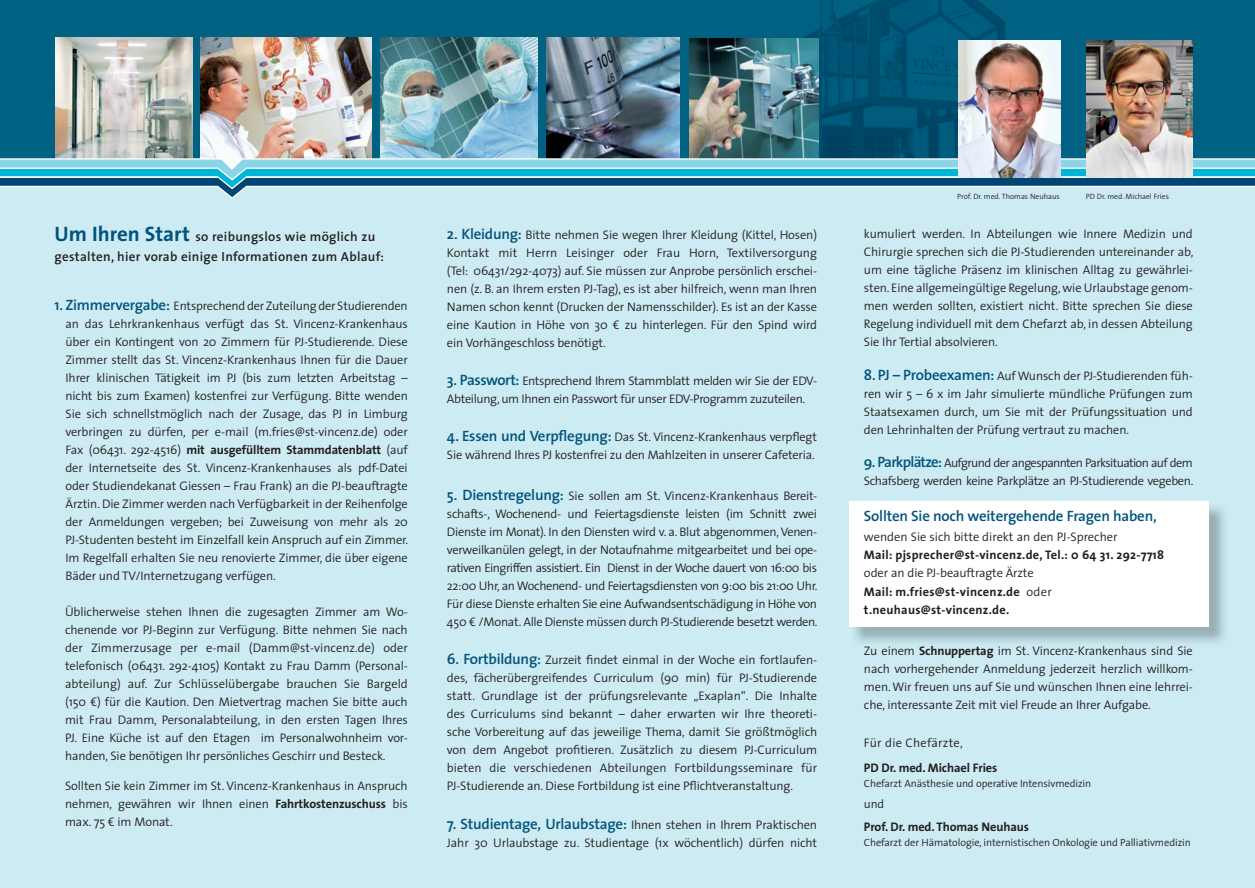
<style>
.page{position:relative;width:1255px;height:888px;background:#fff}
.page>*{position:absolute;margin:0;border:0;box-sizing:border-box;transform-origin:0 0}
.t1{font:600 15px "The Sans";letter-spacing:-.015em;color:#00537c}
.t2{font:600 13.2px/20.2px "The Sans";letter-spacing:.02em;color:#231f20}
.t3{font:300 12.45px/18px "The Sans";letter-spacing:-.01em;color:#231f20;text-align:justify}
.t4{font:300 12.45px/18px "The Sans";letter-spacing:-.03em;color:#231f20}
.t5{font:300 12.45px/18px "The Sans";letter-spacing:-.045em;color:#231f20}
.t6{font:700 12.45px "The Sans";letter-spacing:.02em;color:#231f20}
.t7{font:700 12.45px "The Sans";letter-spacing:-.01em;color:#231f20}
.t8{font:300 12.45px "The Sans";letter-spacing:.02em;color:#231f20}
.t9{font:300 12px "The Sans";color:#231f20}
.t10{font:300 10.5px "The Sans";letter-spacing:-.01em;color:#231f20}
.t11{font:300 7.65px "The Sans";color:#231f20}
.s1{font-weight:700;font-size:21px;color:#00537c}
.s2{font-weight:600;font-size:15px;color:#00537c}
.s3{font-weight:700}
</style>
<div class="page">
<div style="left:0;top:178px;width:1254px;height:709px;background:#cdebf3"></div>
<div style="left:0;top:0;width:1254px;height:183px;background:#006183"></div>
<img style="left:802px;top:0;width:205px;height:157px">
<img style="left:855px;top:503px;width:370px;height:139px">
<div style="left:849px;top:501px;width:359px;height:126px;background:#fff"></div>
<img style="left:201px;top:38px;width:171px;height:119px">
<img style="left:380px;top:38px;width:157px;height:119px">
<img style="left:546px;top:38px;width:133px;height:119px">
<img style="left:55px;top:38px;width:137px;height:119px">
<img style="left:689px;top:38px;width:129px;height:119px">
<svg style="left:0;top:157px;width:1254px;height:42px"></svg>
<img style="left:958px;top:41px;width:102px;height:136px">
<img style="left:1086px;top:41px;width:106px;height:136px">
<p class="t2" style="left:54px;top:227px;width:331px"><span class="s1">Um Ihren Start</span> so reibungslos wie möglich zu gestalten, hier vorab einige Informationen zum Ablauf:</p>
<p class="t3" style="left:65px;top:297px;width:344px;text-indent:-11px"><span class="s2">1. Zimmervergabe:</span> Entsprechend der Zuteilung der Studierenden an das Lehrkrankenhaus verfügt das St. Vincenz-Krankenhaus über ein Kontingent von 20 Zimmern für PJ-Studierende. Diese Zimmer stellt das St. Vincenz-Krankenhaus Ihnen für die Dauer Ihrer klinischen Tätigkeit im PJ (bis zum letzten Arbeitstag – nicht bis zum Examen) kostenfrei zur Verfügung. Bitte wenden Sie sich schnellstmöglich nach der Zusage, das PJ in Limburg verbringen zu dürfen, per e-mail (m.fries@st-vincenz.de) oder Fax (06431. 292-4516) <span class="s3">mit ausgefülltem Stammdatenblatt</span> (auf der Internetseite des St. Vincenz-Krankenhauses als pdf-Datei oder Studiendekanat Giessen – Frau Frank) an die PJ-beauftragte Ärztin. Die Zimmer werden nach Verfügbarkeit in der Reihenfolge der Anmeldungen vergeben; bei Zuweisung von mehr als 20<br>PJ-Studenten besteht im Einzelfall kein Anspruch auf ein Zimmer.<br>Im Regelfall erhalten Sie neu renovierte Zimmer, die über eigene Bäder und TV/Internetzugang verfügen.</p>
<p class="t3" style="left:65px;top:603px;width:344px">Üblicherweise stehen Ihnen die zugesagten Zimmer am Wo&shy;chenende vor PJ-Beginn zur Verfügung. Bitte nehmen Sie nach der Zimmerzusage per e-mail (Damm@st-vincenz.de) oder telefonisch (06431. 292-4105) Kontakt zu Frau Damm (Personal&shy;abteilung) auf. Zur Schlüsselübergabe brauchen Sie Bargeld (150 €) für die Kaution. Den Mietvertrag machen Sie bitte auch mit Frau Damm, Personalabteilung, in den ersten Tagen Ihres PJ. Eine Küche ist auf den Etagen im Personalwohnheim vor&shy;handen, Sie benötigen Ihr persönliches Geschirr und Besteck.</p>
<p class="t3" style="left:65px;top:777px;width:344px">Sollten Sie kein Zimmer im St. Vincenz-Krankenhaus in Anspruch nehmen, gewähren wir Ihnen einen <span class="s3">Fahrtkostenzuschuss</span> bis max. 75 € im Monat.</p>
<p class="t3" style="left:447px;top:226px;width:371px"><span class="s2">2. Kleidung:</span> Bitte nehmen Sie wegen Ihrer Kleidung (Kittel, Hosen)<br>Kontakt mit Herrn Leisinger oder Frau Horn, Textilversorgung (Tel: 06431/292-4073) auf. Sie müssen zur Anprobe persönlich erschei&shy;nen (z. B. an Ihrem ersten PJ-Tag), es ist aber hilfreich, wenn man Ihren Namen schon kennt (Drucken der Namensschilder). Es ist an der Kasse eine Kaution in Höhe von 30 € zu hinterlegen. Für den Spind wird ein Vorhängeschloss benötigt.</p>
<p class="t4" style="left:447px;top:372px;width:371px"><span class="s2">3. Passwort:</span> Entsprechend Ihrem Stammblatt melden wir Sie der EDV-<br>Abteilung, um Ihnen ein Passwort für unser EDV-Programm zuzuteilen.</p>
<p class="t3" style="left:447px;top:429px;width:371px"><span class="s2">4. Essen und Verpflegung:</span> Das St. Vincenz-Krankenhaus verpflegt<br>Sie während Ihres PJ kostenfrei zu den Mahlzeiten in unserer Cafeteria.</p>
<p class="t3" style="left:447px;top:487px;width:372px"><span class="s2">5. Dienstregelung:</span> Sie sollen am St. Vincenz-Krankenhaus Bereit&shy;schafts-, Wochenend- und Feiertagsdienste leisten (im Schnitt zwei Dienste im Monat). In den Diensten wird v. a. Blut abgenommen, Venen&shy;verweilkanülen gelegt, in der Notaufnahme mitgearbeitet und bei ope&shy;rativen Eingriffen assistiert. Ein Dienst in der Woche dauert von 16:00 bis 22:00 Uhr, an Wochenend- und Feiertagsdiensten von 9:00 bis 21:00 Uhr.<br>Für diese Dienste erhalten Sie eine Aufwandsentschädigung in Höhe von 450 € /Monat. Alle Dienste müssen durch PJ-Studierende besetzt werden.</p>
<p class="t3" style="left:447px;top:651px;width:371px"><span class="s2">6. Fortbildung:</span> Zurzeit findet einmal in der Woche ein fortlaufen&shy;des, fächerübergreifendes Curriculum (90 min) für PJ-Studierende statt. Grundlage ist der prüfungsrelevante „Exaplan“. Die Inhalte des Curriculums sind bekannt – daher erwarten wir Ihre theoreti&shy;sche Vorbereitung auf das jeweilige Thema, damit Sie größtmöglich von dem Angebot profitieren. Zusätzlich zu diesem PJ-Curriculum bieten die verschiedenen Abteilungen Fortbildungsseminare für PJ-Studierende an. Diese Fortbildung ist eine Pflichtveranstaltung.</p>
<p class="t3" style="left:447px;top:816px;width:371px"><span class="s2">7. Studientage, Urlaubstage:</span> Ihnen stehen in Ihrem Praktischen<br>Jahr 30 Urlaubstage zu. Studientage (1x wöchentlich) dürfen nicht</p>
<p class="t11" style="left:956px;top:192px;width:104px">Prof. Dr. med. Thomas Neuhaus</p>
<p class="t11" style="left:1085px;top:192px;width:85px">PD Dr. med. Michael Fries</p>
<p class="t3" style="left:863px;top:225px;width:331px">kumuliert werden. In Abteilungen wie Innere Medizin und Chirurgie sprechen sich die PJ-Studierenden untereinander ab, um eine tägliche Präsenz im klinischen Alltag zu gewährlei&shy;sten. Eine allgemeingültige Regelung, wie Urlaubstage genom&shy;men werden sollten, existiert nicht. Bitte sprechen Sie diese Regelung individuell mit dem Chefarzt ab, in dessen Abteilung Sie Ihr Tertial absolvieren.</p>
<p class="t3" style="left:863px;top:367px;width:330px"><span class="s2">8. PJ – Probeexamen:</span> Auf Wunsch der PJ-Studierenden füh&shy;ren wir 5 – 6 x im Jahr simulierte mündliche Prüfungen zum Staatsexamen durch, um Sie mit der Prüfungssituation und den Lehrinhalten der Prüfung vertraut zu machen.</p>
<p class="t5" style="left:863px;top:454px;width:331px"><span class="s2">9. Parkplätze:</span> Aufgrund der angespannten Parksituation auf dem<br>Schafsberg werden keine Parkplätze an PJ-Studierende vegeben.</p>
<p class="t1" style="left:863px;top:510px;width:294px">Sollten Sie noch weitergehende Fragen haben,</p>
<p class="t3" style="left:863px;top:528px;width:255px">wenden Sie sich bitte direkt an den PJ-Sprecher</p>
<p class="t6" style="left:863px;top:548px;width:301px">Mail: pjsprecher@st-vincenz.de, Tel.: 0 64 31. 292-7718</p>
<p class="t3" style="left:863px;top:563px;width:189px;line-height:19.5px">oder an die PJ-beauftragte Ärzte<br><span class="s3">Mail: m.fries@st-vincenz.de</span> oder</p>
<p class="t6" style="left:863px;top:604px;width:147px">t.neuhaus@st-vincenz.de.</p>
<p class="t3" style="left:863px;top:642px;width:330px">Zu einem <span class="s3">Schnuppertag</span> im St. Vincenz-Krankenhaus sind Sie nach vorhergehender Anmeldung jederzeit herzlich willkom&shy;men. Wir freuen uns auf Sie und wünschen Ihnen eine lehrrei&shy;che, interessante Zeit mit viel Freude an Ihrer Aufgabe.</p>
<p class="t8" style="left:863px;top:736px;width:100px">Für die Chefärzte,</p>
<p class="t7" style="left:863px;top:761px;width:135px">PD Dr. med. Michael Fries</p>
<p class="t10" style="left:863px;top:778px;width:229px">Chefarzt Anästhesie und operative Intensivmedizin</p>
<p class="t9" style="left:863px;top:798px;width:22px">und</p>
<p class="t7" style="left:863px;top:820px;width:166px">Prof. Dr. med. Thomas Neuhaus</p>
<p class="t10" style="left:863px;top:836px;width:328px">Chefarzt der Hämatologie, internistischen Onkologie und Palliativmedizin</p>
</div>
